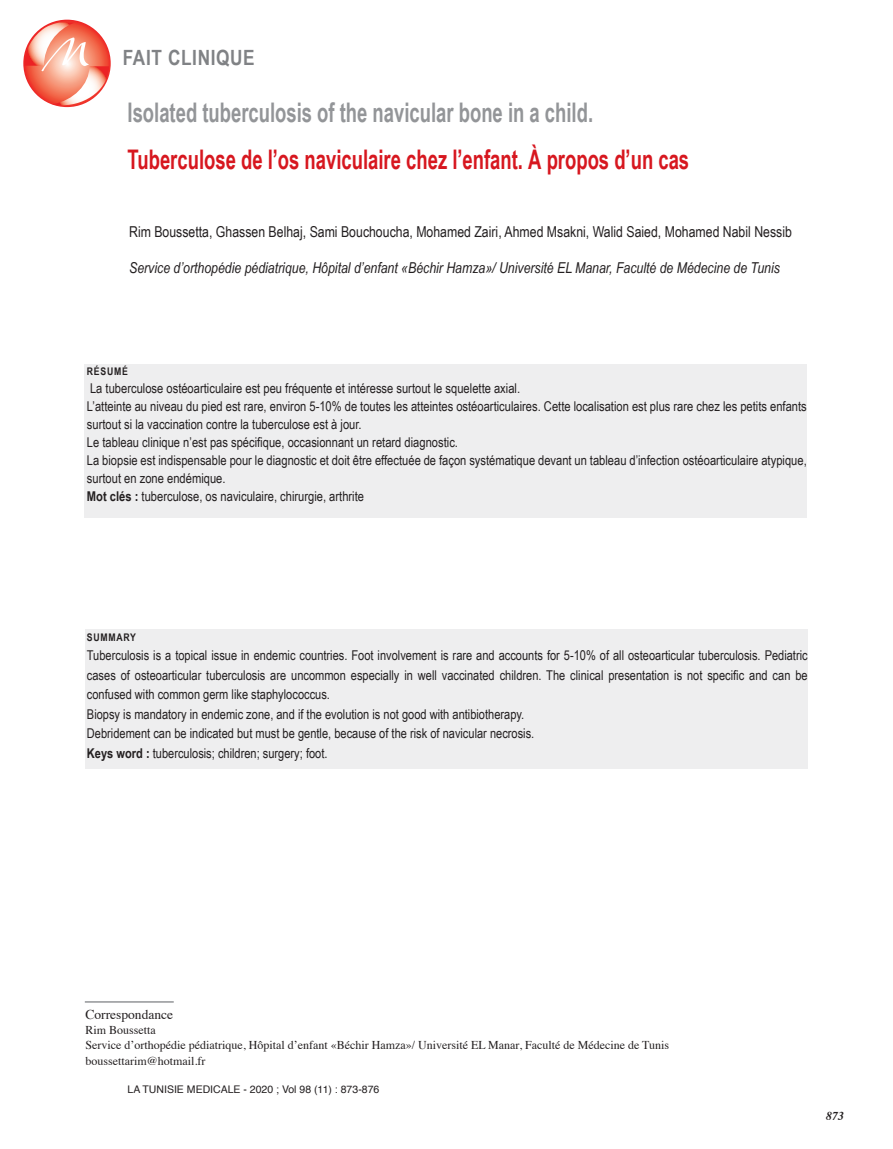
<style>
.page{position:relative;width:893px;height:1149px;background:#fff}
.page>*{position:absolute;margin:0;border:0;box-sizing:border-box;transform-origin:0 0}
.t1{font:700 27px "Arial Narrow";color:#d7171f;scale:.83 1}
.t2{font:700 27px "Arial Narrow";color:#939598;scale:.83 1}
.t3{font:700 21px "Arial Narrow";letter-spacing:.03em;color:#808285}
.t4{font:italic 15px "Arial Narrow";color:#231f20}
.t5{font:15px "Arial Narrow";color:#231f20}
.t6{font:13.5px/18px "Arial Narrow";color:#231f20}
.t7{font:13.5px "Times";color:#231f20}
.t8{font:12px/15px "Times";color:#231f20}
.t9{font:italic 700 12px "Times";color:#231f20}
.t10{font:10.5px "Helvetica";color:#231f20}
.t11{font:700 10.5px "Arial Narrow";letter-spacing:.07em;color:#231f20}
.s1{font-weight:700}
</style>
<div class="page">
<div style="left:85px;top:629px;width:723px;height:139px;background:#eeeeef"></div>
<div style="left:85px;top:363px;width:722px;height:154px;background:#eeeeef"></div>
<hr style="left:85px;top:1000px;width:89px;height:2px;background:#939598">
<svg style="left:23px;top:20px;width:88px;height:87px"></svg>
<svg style="left:24px;top:23px;width:85px;height:82px"></svg>
<h2 class="t3" style="left:123px;top:42px;width:133px">FAIT CLINIQUE</h2>
<h1 class="t2" style="left:128px;top:92px;width:562px">Isolated tuberculosis of the navicular bone in a child.</h1>
<h1 class="t1" style="left:128px;top:139px;width:678px">Tuberculose de l’os naviculaire chez l’enfant. À propos d’un cas</h1>
<p class="t5" style="left:129px;top:221px;width:664px">Rim Boussetta, Ghassen Belhaj, Sami Bouchoucha, Mohamed Zairi, Ahmed Msakni, Walid Saied, Mohamed Nabil Nessib</p>
<p class="t4" style="left:129px;top:257px;width:652px">Service d’orthopédie pédiatrique, Hôpital d’enfant «Béchir Hamza»/ Université EL Manar, Faculté de Médecine de Tunis</p>
<p class="t11" style="left:87px;top:363px;width:42px">RÉSUMÉ</p>
<p class="t6" style="left:87px;top:378px;width:721px">La tuberculose ostéoarticulaire est peu fréquente et intéresse surtout le squelette axial.<br>L’atteinte au niveau du pied est rare, environ 5-10% de toutes les atteintes ostéoarticulaires. Cette localisation est plus rare chez les petits enfants surtout si la vaccination contre la tuberculose est à jour.<br>Le tableau clinique n’est pas spécifique, occasionnant un retard diagnostic.<br>La biopsie est indispensable pour le diagnostic et doit être effectuée de façon systématique devant un tableau d’infection ostéoarticulaire atypique, surtout en zone endémique.<br><span class="s1">Mot clés :</span> tuberculose, os naviculaire, chirurgie, arthrite</p>
<p class="t11" style="left:87px;top:628px;width:51px">SUMMARY</p>
<p class="t6" style="left:87px;top:644px;width:722px;line-height:19.5px">Tuberculosis is a topical issue in endemic countries. Foot involvement is rare and accounts for 5-10% of all osteoarticular tuberculosis. Pediatric cases of osteoarticular tuberculosis are uncommon especially in well vaccinated children. The clinical presentation is not specific and can be confused with common germ like staphylococcus.<br>Biopsy is mandatory in endemic zone, and if the evolution is not good with antibiotherapy.<br>Debridement can be indicated but must be gentle, because of the risk of navicular necrosis.<br><span class="s1">Keys word :</span> tuberculosis; children; surgery; foot.</p>
<p class="t7" style="left:85px;top:1001px;width:89px">Correspondance</p>
<p class="t8" style="left:85px;top:1021px;width:585px">Rim Boussetta<br>Service d’orthopédie pédiatrique, Hôpital d’enfant «Béchir Hamza»/ Université EL Manar, Faculté de Médecine de Tunis boussettarim@hotmail.fr</p>
<p class="t10" style="left:128px;top:1080px;width:253px">LA TUNISIE MEDICALE - 2020 ; Vol 98 (11) : 873-876</p>
<p class="t9" style="left:826px;top:1103px;width:19px">873</p>
</div>
